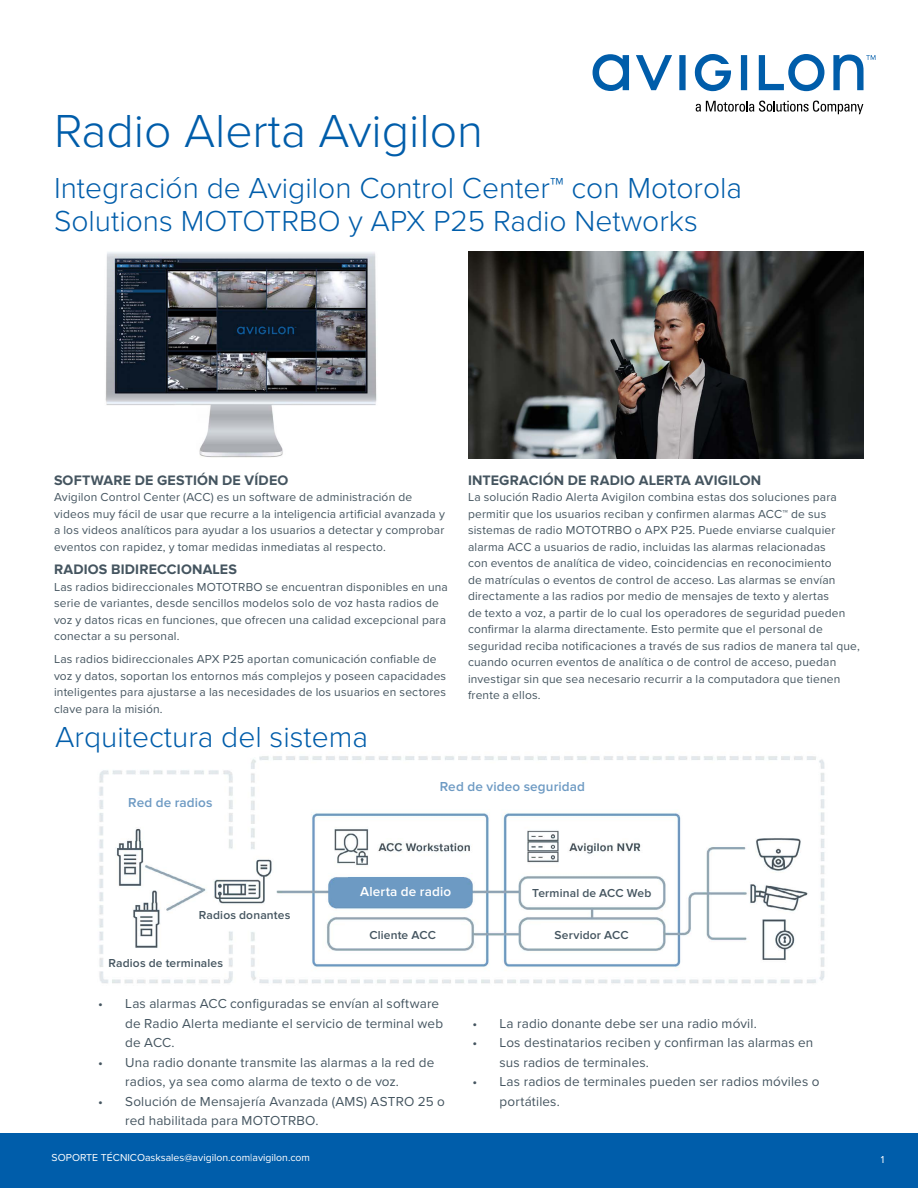
<style>
.page{position:relative;width:918px;height:1188px;background:#fff}
.page>*{position:absolute;margin:0;border:0;box-sizing:border-box;transform-origin:0 0}
.t1{font:300 48px "Proxima Nova";color:#005daa}
.t2{font:300 30px/33px "Proxima Nova";color:#005daa}
.t3{font:700 14.25px "Proxima Nova";letter-spacing:.01em;color:#455560}
.t4{font:13.5px/19.5px "Proxima Nova";letter-spacing:.01em;color:#455560}
.t5{font:600 13.5px "Proxima Nova";letter-spacing:.01em;color:#6d9ac3}
.t6{font:600 13.5px "Proxima Nova";letter-spacing:.01em;color:#fff}
.t7{font:12px/16.5px "Proxima Nova";letter-spacing:.015em;color:#455560}
.t8{font:600 12px "Proxima Nova";letter-spacing:.015em;color:#455560}
.t9{font:10.5px "Proxima Nova";color:#fff}
</style>
<div class="page">
<svg style="left:593px;top:54px;width:282px;height:37px"></svg>
<svg style="left:696px;top:101px;width:167px;height:13px"></svg>
<div style="left:0;top:1133px;width:918px;height:55px;background:#005daa"></div>
<img style="left:468px;top:251px;width:396px;height:208px">
<img style="left:99px;top:756px;width:726px;height:228px">
<img style="left:105px;top:252px;width:272px;height:206px">
<div style="left:105px;top:951px;width:122px;height:22px;background:#fff"></div>
<div style="left:187px;top:906px;width:115px;height:16px;background:#fff"></div>
<div style="left:345px;top:923px;width:115px;height:23px;background:#fff"></div>
<div style="left:541px;top:923px;width:101px;height:23px;background:#fff"></div>
<div style="left:525px;top:880px;width:133px;height:23px;background:#fff"></div>
<div style="left:348px;top:877px;width:115px;height:26px;background:#6d9ac3"></div>
<div style="left:413px;top:770px;width:199px;height:31px;background:#fff"></div>
<div style="left:120px;top:786px;width:101px;height:31px;background:#fff"></div>
<h1 class="t1" style="left:54px;top:103px;width:431px">Radio Alerta Avigilon</h1>
<h2 class="t2" style="left:54px;top:172px;width:690px">Integración de Avigilon Control Center™ con Motorola<br>Solutions MOTOTRBO y APX P25 Radio Networks</h2>
<p class="t3" style="left:54px;top:472px;width:236px">SOFTWARE DE GESTIÓN DE VÍDEO</p>
<p class="t7" style="left:54px;top:489px;width:392px">Avigilon Control Center (ACC) es un software de administración de videos muy fácil de usar que recurre a la inteligencia artificial avanzada y a los videos analíticos para ayudar a los usuarios a detectar y comprobar eventos con rapidez, y tomar medidas inmediatas al respecto.</p>
<p class="t3" style="left:54px;top:561px;width:185px">RADIOS BIDIRECCIONALES</p>
<p class="t7" style="left:54px;top:579px;width:395px">Las radios bidireccionales MOTOTRBO se encuentran disponibles en una serie de variantes, desde sencillos modelos solo de voz hasta radios de voz y datos ricas en funciones, que ofrecen una calidad excepcional para conectar a su personal.</p>
<p class="t7" style="left:54px;top:651px;width:394px">Las radios bidireccionales APX P25 aportan comunicación confiable de voz y datos, soportan los entornos más complejos y poseen capacidades inteligentes para ajustarse a las necesidades de los usuarios en sectores clave para la misión.</p>
<h2 class="t2" style="left:55px;top:721px;width:314px">Arquitectura del sistema</h2>
<p class="t3" style="left:468px;top:472px;width:295px">INTEGRACIÓN DE RADIO ALERTA AVIGILON</p>
<p class="t7" style="left:468px;top:489px;width:393px">La solución Radio Alerta Avigilon combina estas dos soluciones para permitir que los usuarios reciban y confirmen alarmas ACC™ de sus sistemas de radio MOTOTRBO o APX P25. Puede enviarse cualquier alarma ACC a usuarios de radio, incluidas las alarmas relacionadas<br>con eventos de analítica de video, coincidencias en reconocimiento<br>de matrículas o eventos de control de acceso. Las alarmas se envían directamente a las radios por medio de mensajes de texto y alertas<br>de texto a voz, a partir de lo cual los operadores de seguridad pueden confirmar la alarma directamente. Esto permite que el personal de seguridad reciba notificaciones a través de sus radios de manera tal que, cuando ocurren eventos de analítica o de control de acceso, puedan investigar sin que sea necesario recurrir a la computadora que tienen frente a ellos.</p>
<p class="t5" style="left:128px;top:795px;width:86px">Red de radios</p>
<p class="t8" style="left:199px;top:908px;width:93px">Radios donantes</p>
<p class="t8" style="left:109px;top:956px;width:116px">Radios de terminales</p>
<p class="t5" style="left:440px;top:779px;width:147px">Red de video seguridad</p>
<p class="t6" style="left:360px;top:884px;width:93px">Alerta de radio</p>
<p class="t8" style="left:532px;top:886px;width:121px">Terminal de ACC Web</p>
<p class="t8" style="left:369px;top:929px;width:68px">Cliente ACC</p>
<p class="t8" style="left:554px;top:929px;width:76px">Servidor ACC</p>
<p class="t4" style="left:125px;top:994px;width:319px;text-indent:-27px">• Las alarmas ACC configuradas se envían al software de Radio Alerta mediante el servicio de terminal web de ACC.</p>
<p class="t4" style="left:125px;top:1053px;width:310px;text-indent:-27px">• Una radio donante transmite las alarmas a la red de radios, ya sea como alarma de texto o de voz.</p>
<p class="t4" style="left:125px;top:1092px;width:321px;text-indent:-27px">• Solución de Mensajería Avanzada (AMS) ASTRO 25 o red habilitada para MOTOTRBO.</p>
<p class="t4" style="left:473px;top:1014px;width:286px">• La radio donante debe ser una radio móvil.</p>
<p class="t4" style="left:500px;top:1033px;width:315px;text-indent:-27px">• Los destinatarios reciben y confirman las alarmas en sus radios de terminales.</p>
<p class="t4" style="left:500px;top:1072px;width:321px;text-indent:-27px">• Las radios de terminales pueden ser radios móviles o portátiles.</p>
<p class="t9" style="left:52px;top:1152px;width:260px">SOPORTE TÉCNICOasksales@avigilon.com|avigilon.com</p>
<p class="t9" style="left:881px;top:1153px;width:5px">1</p>
</div>
